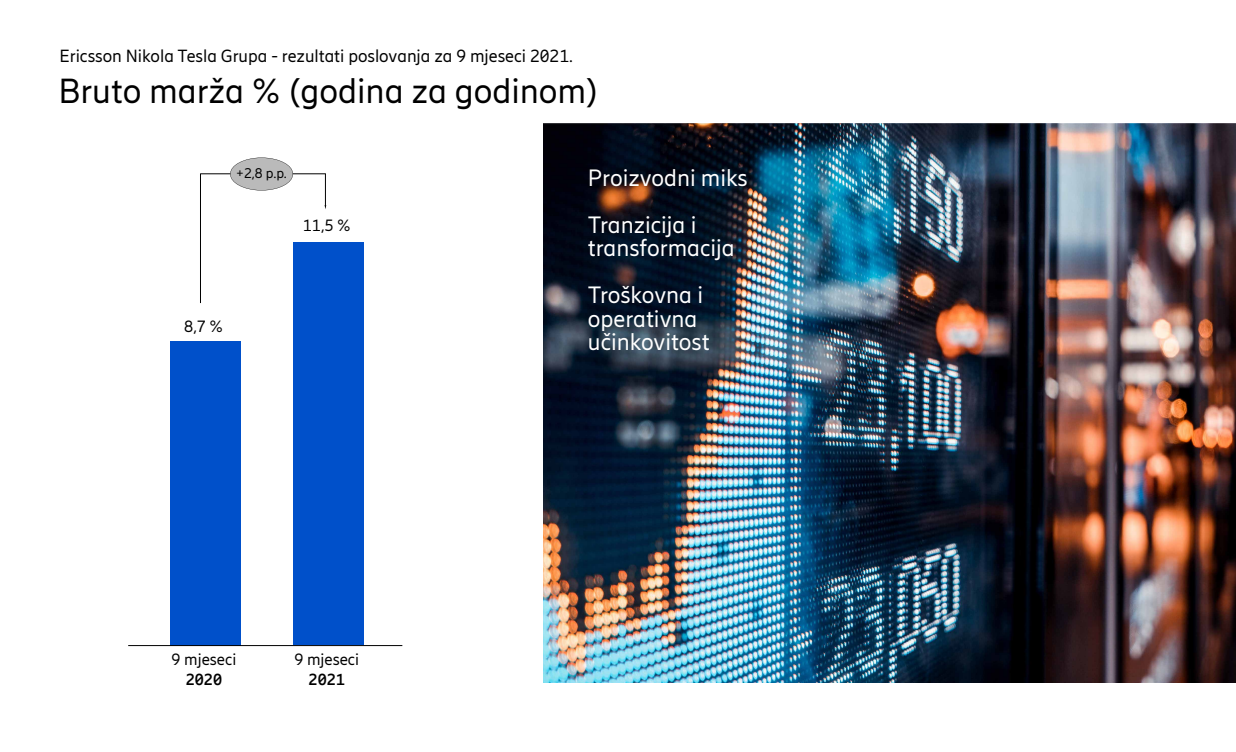
<style>
.page{position:relative;width:1236px;height:752px;background:#fff}
.page>*{position:absolute;margin:0;border:0;box-sizing:border-box;transform-origin:0 0}
.t1{font:34.58px "Ericsson Hilda";color:#000}
.t2{font:23.45px/46.9px "Ericsson Hilda";color:#fff}
.t3{font:17.5px "Ericsson Hilda";color:#000}
.t4{font:16.24px "Ericsson Hilda";color:#000}
.t5{font:700 16.24px "Ericsson Hilda";color:#000}
.t6{font:13.96px "Ericsson Hilda";color:#000}
</style>
<div class="page">
<div style="left:170px;top:340px;width:70px;height:305px;background:#0050ca"></div>
<div style="left:293px;top:242px;width:70px;height:403px;background:#0050ca"></div>
<hr style="left:128px;top:645px;width:274px;height:1px;background:#000">
<hr style="left:200px;top:173px;width:1px;height:130px;background:#000">
<hr style="left:201px;top:173px;width:124px;height:1px;background:#000">
<hr style="left:325px;top:173px;width:1px;height:32px;background:#000">
<svg style="left:230px;top:157px;width:63px;height:33px"></svg>
<img style="left:543px;top:124px;width:693px;height:558px">
<p class="t3" style="left:59px;top:46px;width:515px">Ericsson Nikola Tesla Grupa - rezultati poslovanja za 9 mjeseci 2021.</p>
<h1 class="t1" style="left:58px;top:71px;width:541px">Bruto marža % (godina za godinom)</h1>
<p class="t4" style="left:184px;top:316px;width:40px">8,7 %</p>
<p class="t6" style="left:236px;top:165px;width:52px">+2,8 p.p.</p>
<p class="t2" style="left:588px;top:154px;width:161px">Proizvodni miks<br>Tranzicija i</p>
<p class="t2" style="left:588px;top:225px;width:148px">transformacija<br>Troškovna i</p>
<p class="t2" style="left:588px;top:307px;width:123px;line-height:23.4px">operativna učinkovitost</p>
<p class="t4" style="left:303px;top:216px;width:49px">11,5 %</p>
<p class="t4" style="left:172px;top:650px;width:66px">9 mjeseci</p>
<p class="t5" style="left:186px;top:669px;width:38px">2020</p>
<p class="t4" style="left:294px;top:650px;width:66px">9 mjeseci</p>
<p class="t5" style="left:309px;top:669px;width:38px">2021</p>
</div>
